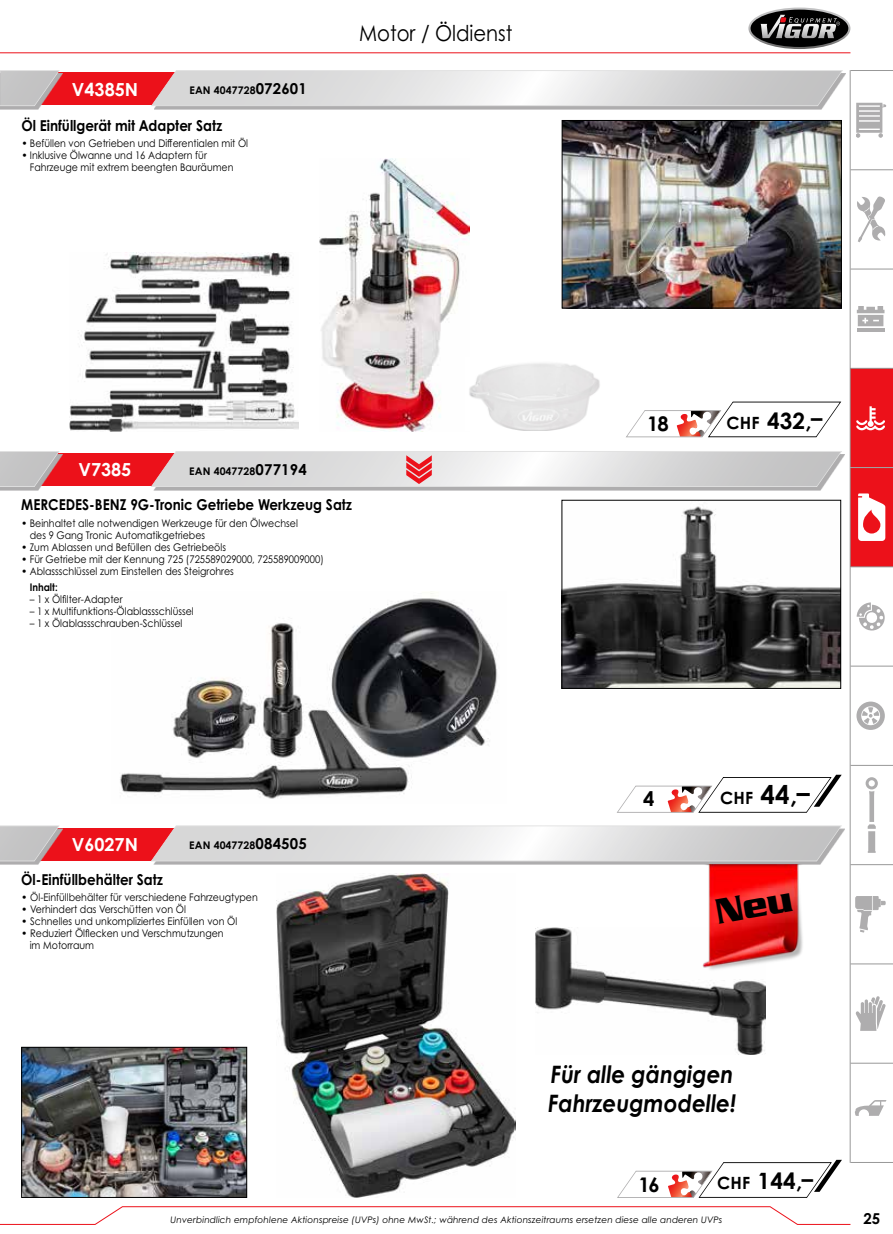
<style>
.page{position:relative;width:893px;height:1234px;background:#fff}
.page>*{position:absolute;margin:0;border:0;box-sizing:border-box;transform-origin:0 0}
.t1{font:700 25.8px "Century Gothic Pro Cyr";color:#000}
.t2{font:italic 700 24px/28.8px "Century Gothic Pro Cyr";color:#000;scale:.9 1}
.t3{font:700 22.5px "Century Gothic Pro Cyr";letter-spacing:.01em;color:#000}
.t4{font:21.9px "Century Gothic Pro Cyr";color:#000;scale:.9 1}
.t5{font:700 20.1px "Century Gothic Pro Cyr";color:#000}
.t6{font:700 18px "Century Gothic Pro Cyr";color:#fff}
.t7{font:700 15px "Century Gothic Pro Cyr";color:#000;scale:.9 1}
.t8{font:700 15px "Century Gothic Pro Cyr";color:#000}
.t9{font:10.5px/12px "Century Gothic Pro Cyr";color:#000;scale:.9 1}
.t10{font:10.5px/12px "Century Gothic Pro Cyr";color:#000}
.t11{font:700 10.5px "Century Gothic Pro Cyr";letter-spacing:.01em;color:#000}
.t12{font:italic 9px "Century Gothic Pro Cyr";letter-spacing:.01em;color:#000}
.s1{font-size:15px}
.s2{font-weight:700}
.s3{font-size:16.8px}
</style>
<div class="page">
<svg style="left:0;top:1206px;width:850px;height:18px"></svg>
<svg style="left:748px;top:8px;width:102px;height:41px"></svg>
<hr style="left:0;top:52px;width:850px;height:1px;background:#ec111a">
<img style="left:564px;top:122px;width:276px;height:184px">
<div style="left:562px;top:120px;width:280px;height:188px;border:1px solid #000"></div>
<svg style="left:626px;top:401px;width:216px;height:36px"></svg>
<div style="left:35px;top:73px;width:140px;height:32px;background:#ec111a"></div>
<div style="left:154px;top:73px;width:692px;height:36px;background:#b5b4b5"></div>
<svg style="left:150px;top:70px;width:694px;height:36px;background:#ddd9da"></svg>
<svg style="left:0;top:73px;width:63px;height:36px"></svg>
<svg style="left:0;top:70px;width:60px;height:36px;background:#c9aeb0"></svg>
<img style="left:69px;top:252px;width:230px;height:180px">
<img style="left:320px;top:158px;width:149px;height:274px">
<img style="left:466px;top:357px;width:134px;height:73px">
<div style="left:35px;top:453px;width:140px;height:33px;background:#ec111a"></div>
<div style="left:35px;top:827px;width:140px;height:33px;background:#ec111a"></div>
<div style="left:154px;top:454px;width:691px;height:36px;background:#aeadae"></div>
<svg style="left:154px;top:828px;width:691px;height:36px;background:#bab9ba"></svg>
<svg style="left:150px;top:825px;width:692px;height:36px"></svg>
<svg style="left:0;top:454px;width:63px;height:36px"></svg>
<svg style="left:0;top:451px;width:60px;height:36px;background:#c9aeb0"></svg>
<svg style="left:0;top:828px;width:63px;height:36px"></svg>
<svg style="left:0;top:825px;width:60px;height:36px;background:#c9adaf"></svg>
<img style="left:120px;top:593px;width:378px;height:206px">
<img style="left:277px;top:873px;width:239px;height:324px">
<svg style="left:617px;top:774px;width:225px;height:39px"></svg>
<svg style="left:617px;top:1159px;width:225px;height:38px"></svg>
<img style="left:564px;top:506px;width:275px;height:180px">
<div style="left:562px;top:500px;width:279px;height:188px;border:1px solid #000"></div>
<img style="left:23px;top:1048px;width:222px;height:147px">
<div style="left:21px;top:1046px;width:226px;height:151px;border:1px solid #000"></div>
<img style="left:535px;top:927px;width:231px;height:127px">
<svg style="left:151px;top:451px;width:692px;height:36px;background:#ddd6d7"></svg>
<img style="left:700px;top:864px;width:104px;height:110px">
<div style="left:850px;top:468px;width:43px;height:98px;background:#ec111a"></div>
<svg style="left:858px;top:493px;width:27px;height:48px"></svg>
<div style="left:850px;top:368px;width:43px;height:99px;background:#ec111a"></div>
<svg style="left:856px;top:406px;width:29px;height:24px"></svg>
<svg style="left:857px;top:196px;width:28px;height:46px"></svg>
<svg style="left:856px;top:103px;width:30px;height:34px"></svg>
<svg style="left:866px;top:777px;width:12px;height:75px"></svg>
<svg style="left:856px;top:996px;width:29px;height:34px"></svg>
<svg style="left:855px;top:896px;width:30px;height:36px"></svg>
<svg style="left:857px;top:306px;width:27px;height:20px"></svg>
<hr style="left:857px;top:328px;width:27px;height:3px;background:#aeadae">
<svg style="left:857px;top:602px;width:28px;height:28px"></svg>
<svg style="left:862px;top:707px;width:17px;height:16px"></svg>
<div style="left:856px;top:701px;width:29px;height:28px;border:5px solid #aeadae;border-radius:50%"></div>
<svg style="left:855px;top:1100px;width:31px;height:15px"></svg>
<hr style="left:850px;top:1161px;width:43px;height:1px;background:#989898">
<hr style="left:850px;top:169px;width:43px;height:1px;background:#989898">
<hr style="left:850px;top:269px;width:43px;height:1px;background:#989898">
<hr style="left:850px;top:368px;width:43px;height:1px;background:#989898">
<hr style="left:850px;top:467px;width:43px;height:1px;background:#989898">
<hr style="left:850px;top:566px;width:43px;height:1px;background:#989898">
<hr style="left:850px;top:665px;width:43px;height:1px;background:#989898">
<hr style="left:850px;top:765px;width:43px;height:1px;background:#989898">
<hr style="left:850px;top:864px;width:43px;height:1px;background:#989898">
<hr style="left:850px;top:963px;width:43px;height:1px;background:#989898">
<hr style="left:850px;top:1062px;width:43px;height:1px;background:#989898">
<hr style="left:850px;top:70px;width:43px;height:1px;background:#989898">
<hr style="left:850px;top:70px;width:1px;height:1092px;background:#989898">
<svg style="left:715px;top:892px;width:78px;height:31px;background:#f32c2b"></svg>
<h3 class="t6" style="left:72px;top:78px;width:68px">V4385N</h3>
<p class="t11" style="left:189px;top:83px;width:119px">EAN 4047728<span class="s1">072601</span></p>
<h3 class="t7" style="left:21px;top:116px;width:225px">Öl Einfüllgerät mit Adapter Satz</h3>
<p class="t9" style="left:21px;top:137px;width:253px"><span class="s2">•</span> Befüllen von Getrieben und Differentialen mit Öl</p>
<p class="t9" style="left:30px;top:149px;width:228px;text-indent:-9px"><span class="s2">•</span> Inklusive Ölwanne und 16 Adaptern für<br>Fahrzeuge mit extrem beengten Bauräumen</p>
<h3 class="t4" style="left:359px;top:20px;width:172px">Motor / Öldienst</h3>
<h3 class="t6" style="left:78px;top:458px;width:54px">V7385</h3>
<p class="t11" style="left:189px;top:464px;width:119px">EAN 4047728<span class="s1">077194</span></p>
<h3 class="t7" style="left:21px;top:495px;width:369px">MERCEDES-BENZ 9G-Tronic Getriebe Werkzeug Satz</h3>
<p class="t9" style="left:30px;top:516px;width:299px;text-indent:-9px"><span class="s2">•</span> Beinhaltet alle notwendigen Werkzeuge für den Ölwechsel des 9 Gang Tronic Automatikgetriebes</p>
<p class="t9" style="left:21px;top:540px;width:229px"><span class="s2">•</span> Zum Ablassen und Befüllen des Getriebeöls</p>
<p class="t9" style="left:21px;top:552px;width:338px"><span class="s2">•</span> Für Getriebe mit der Kennung 725 (725589029000, 725589009000)</p>
<p class="t9" style="left:30px;top:562px;width:228px;line-height:16.2px;text-indent:-9px"><span class="s2">•</span> Ablassschlüssel zum Einstellen des Steigrohres<br><span class="s2">Inhalt:</span></p>
<p class="t9" style="left:30px;top:593px;width:105px">– 1 x Ölfilter-Adapter</p>
<p class="t9" style="left:30px;top:605px;width:184px">– 1 x Multifunktions-Ölablassschlüssel</p>
<p class="t9" style="left:30px;top:617px;width:171px">– 1 x Ölablassschrauben-Schlüssel</p>
<h3 class="t5" style="left:647px;top:411px;width:23px">18</h3>
<h3 class="t3" style="left:727px;top:406px;width:97px"><span class="s3">CHF</span> 432,–</h3>
<h3 class="t6" style="left:72px;top:832px;width:68px">V6027N</h3>
<p class="t11" style="left:189px;top:838px;width:119px">EAN 4047728<span class="s1">084505</span></p>
<h3 class="t7" style="left:21px;top:869px;width:159px">Öl-Einfüllbehälter Satz</h3>
<p class="t10" style="left:21px;top:891px;width:238px">• Öl-Einfüllbehälter für verschiedene Fahrzeugtypen</p>
<p class="t10" style="left:21px;top:903px;width:166px">• Verhindert das Verschütten von Öl</p>
<p class="t10" style="left:21px;top:915px;width:217px">• Schnelles und unkompliziertes Einfüllen von Öl</p>
<p class="t10" style="left:30px;top:927px;width:195px;text-indent:-9px">• Reduziert Ölflecken und Verschmutzungen im Motorraum</p>
<h3 class="t5" style="left:643px;top:786px;width:13px">4</h3>
<h1 class="t1" style="left:720px;top:778px;width:91px"><span class="s3">CHF</span> 44,–</h1>
<h2 class="t2" style="left:548px;top:1059px;width:210px">Für alle gängigen<br>Fahrzeugmodelle!</h2>
<h3 class="t3" style="left:717px;top:1166px;width:97px"><span class="s3">CHF</span> 144,–</h3>
<p class="t12" style="left:171px;top:1214px;width:553px">Unverbindlich empfohlene Aktionspreise (UVPs) ohne MwSt.; während des Aktionszeitraums ersetzen diese alle anderen UVPs</p>
<h3 class="t5" style="left:638px;top:1171px;width:23px">16</h3>
<h3 class="t8" style="left:863px;top:1209px;width:18px">25</h3>
</div>
